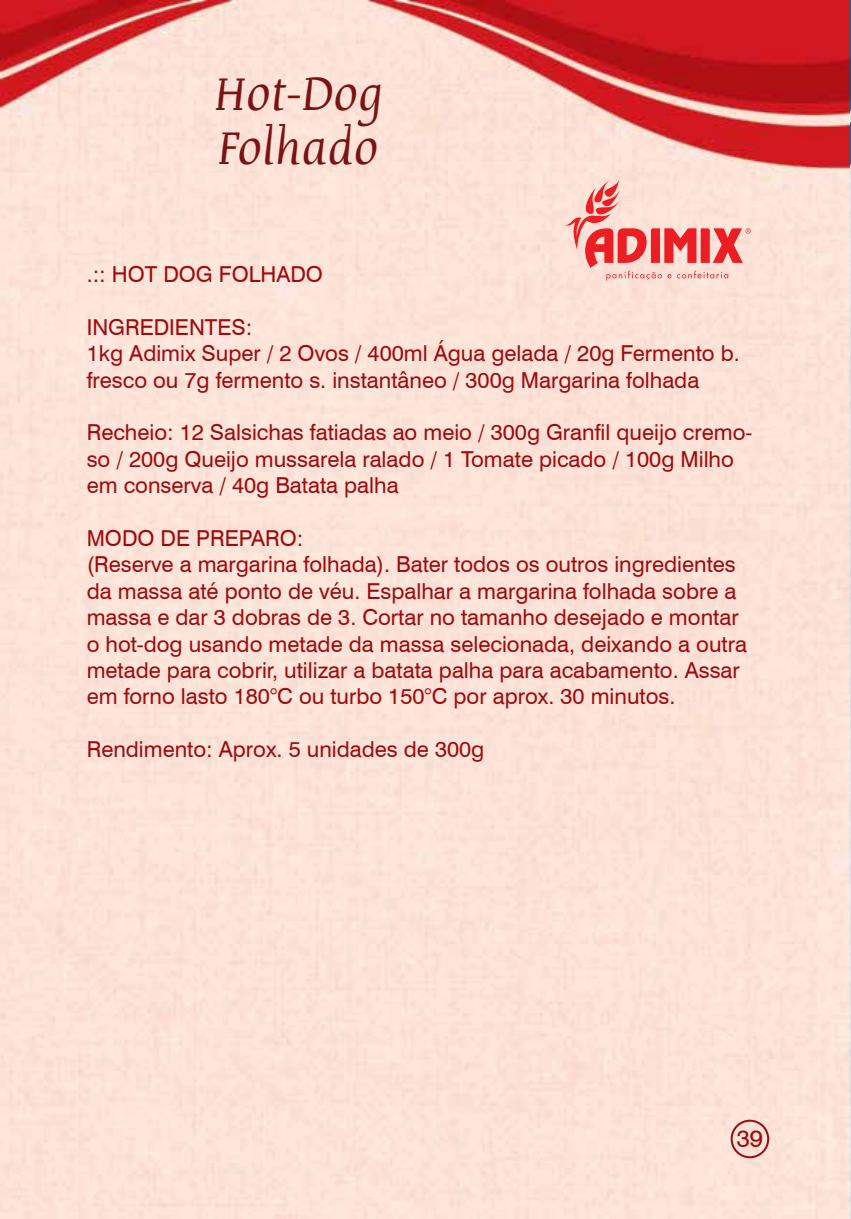
<style>
.page{position:relative;width:851px;height:1219px;background:#fff}
.page>*{position:absolute;margin:0;border:0;box-sizing:border-box;transform-origin:0 0}
.t1{font:42px/54px "Devroye";color:#791315}
.t2{font:24px "Swiss 721 BT";color:#9e0b0f}
.t3{font:22px/26.4px "Swiss 721 BT";color:#9e0b0f}
</style>
<div class="page">
<div style="left:0;top:0;width:850px;height:1219px;background:#fde3d7"></div>
<div style="left:730px;top:1120px;width:39px;height:38px;border:2px solid #9e0b0f;border-radius:50%"></div>
<svg style="left:563px;top:179px;width:187px;height:102px;background:#f9b4ad"></svg>
<img style="left:850px;top:0;width:1px;height:1219px">
<h1 class="t1" style="left:212px;top:67px;width:171px">Hot-Dog<br>Folhado</h1>
<p class="t3" style="left:87px;top:261px;width:238px">.:: HOT DOG FOLHADO</p>
<p class="t3" style="left:87px;top:314px;width:654px">INGREDIENTES:<br>1kg Adimix Super / 2 Ovos / 400ml Água gelada / 20g Fermento b. fresco ou 7g fermento s. instantâneo / 300g Margarina folhada</p>
<p class="t3" style="left:87px;top:419px;width:667px">Recheio: 12 Salsichas fatiadas ao meio / 300g Granfil queijo cremo&shy;so / 200g Queijo mussarela ralado / 1 Tomate picado / 100g Milho em conserva / 40g Batata palha</p>
<p class="t3" style="left:87px;top:525px;width:661px">MODO DE PREPARO:<br>(Reserve a margarina folhada). Bater todos os outros ingredientes da massa até ponto de véu. Espalhar a margarina folhada sobre a massa e dar 3 dobras de 3. Cortar no tamanho desejado e montar o hot-dog usando metade da massa selecionada, deixando a outra metade para cobrir, utilizar a batata palha para acabamento. Assar em forno lasto 180°C ou turbo 150°C por aprox. 30 minutos.</p>
<p class="t3" style="left:87px;top:736px;width:399px">Rendimento: Aprox. 5 unidades de 300g</p>
<p class="t2" style="left:736px;top:1124px;width:28px">39</p>
</div>
